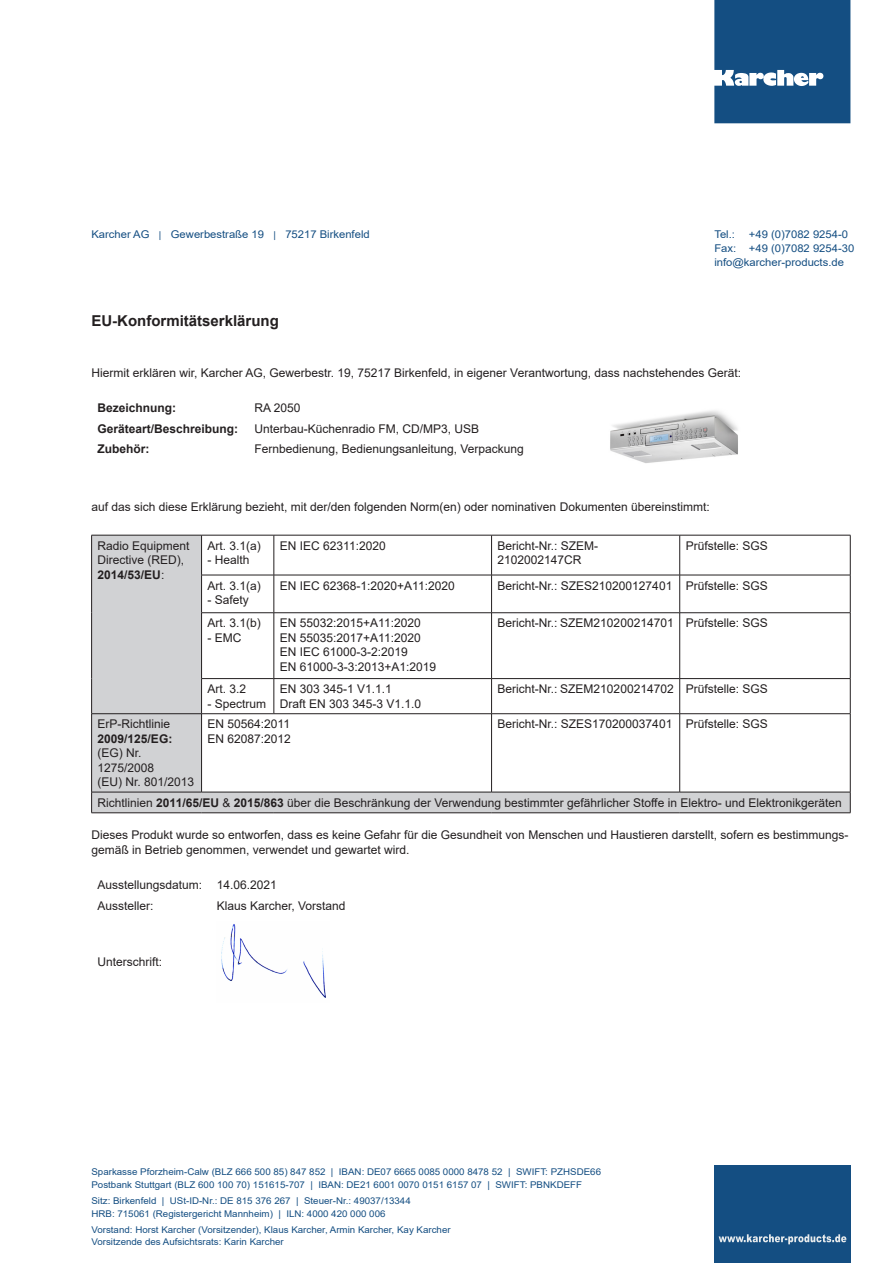
<style>
.page{position:relative;width:893px;height:1263px;background:#fff}
.page>*{position:absolute;margin:0;border:0;box-sizing:border-box;transform-origin:0 0}
.t1{font:700 15px "Arial";color:#231f20}
.t2{font:12px/14.4px "Arial";color:#231f20}
.t3{font:700 12px "Arial";color:#231f20}
.t4{font:10.65px "Arial";color:#144e82;scale:1.05 1}
.t5{font:9.3px "Arial";color:#144e82;scale:1.05 1}
.s1{font-size:9.3px}
.s2{font-weight:700}
</style>
<div class="page">
<svg style="left:714px;top:0;width:136px;height:123px;background:#265c8c"></svg>
<div style="left:714px;top:1165px;width:136px;height:98px;background:#144e82"></div>
<svg style="left:719px;top:1234px;width:127px;height:10px"></svg>
<img style="left:610px;top:410px;width:128px;height:53px">
<svg style="left:92px;top:536px;width:758px;height:276px"></svg>
<hr style="left:91px;top:535px;width:111px;height:1px;background:#231f20">
<hr style="left:91px;top:535px;width:1px;height:40px;background:#231f20">
<hr style="left:202px;top:535px;width:72px;height:1px;background:#231f20">
<hr style="left:201px;top:535px;width:1px;height:40px;background:#231f20">
<hr style="left:274px;top:535px;width:218px;height:1px;background:#231f20">
<hr style="left:274px;top:535px;width:1px;height:40px;background:#231f20">
<hr style="left:492px;top:535px;width:188px;height:1px;background:#231f20">
<hr style="left:491px;top:535px;width:1px;height:40px;background:#231f20">
<hr style="left:680px;top:535px;width:170px;height:1px;background:#231f20">
<hr style="left:679px;top:535px;width:1px;height:40px;background:#231f20">
<hr style="left:850px;top:535px;width:1px;height:40px;background:#231f20">
<hr style="left:91px;top:575px;width:1px;height:38px;background:#231f20">
<hr style="left:201px;top:575px;width:73px;height:1px;background:#231f20">
<hr style="left:201px;top:575px;width:1px;height:37px;background:#231f20">
<hr style="left:274px;top:575px;width:218px;height:1px;background:#231f20">
<hr style="left:274px;top:575px;width:1px;height:37px;background:#231f20">
<hr style="left:492px;top:575px;width:188px;height:1px;background:#231f20">
<hr style="left:491px;top:575px;width:1px;height:37px;background:#231f20">
<hr style="left:680px;top:575px;width:170px;height:1px;background:#231f20">
<hr style="left:679px;top:575px;width:1px;height:37px;background:#231f20">
<hr style="left:850px;top:575px;width:1px;height:37px;background:#231f20">
<hr style="left:91px;top:613px;width:1px;height:66px;background:#231f20">
<hr style="left:201px;top:612px;width:73px;height:1px;background:#231f20">
<hr style="left:201px;top:613px;width:1px;height:65px;background:#231f20">
<hr style="left:274px;top:612px;width:218px;height:1px;background:#231f20">
<hr style="left:274px;top:613px;width:1px;height:65px;background:#231f20">
<hr style="left:492px;top:612px;width:188px;height:1px;background:#231f20">
<hr style="left:491px;top:613px;width:1px;height:65px;background:#231f20">
<hr style="left:680px;top:612px;width:170px;height:1px;background:#231f20">
<hr style="left:679px;top:613px;width:1px;height:65px;background:#231f20">
<hr style="left:850px;top:613px;width:1px;height:65px;background:#231f20">
<hr style="left:91px;top:679px;width:1px;height:34px;background:#231f20">
<hr style="left:201px;top:678px;width:73px;height:1px;background:#231f20">
<hr style="left:201px;top:679px;width:1px;height:34px;background:#231f20">
<hr style="left:274px;top:678px;width:218px;height:1px;background:#231f20">
<hr style="left:274px;top:679px;width:1px;height:34px;background:#231f20">
<hr style="left:492px;top:678px;width:188px;height:1px;background:#231f20">
<hr style="left:491px;top:679px;width:1px;height:34px;background:#231f20">
<hr style="left:680px;top:678px;width:170px;height:1px;background:#231f20">
<hr style="left:679px;top:679px;width:1px;height:34px;background:#231f20">
<hr style="left:850px;top:679px;width:1px;height:34px;background:#231f20">
<hr style="left:91px;top:713px;width:111px;height:1px;background:#231f20">
<hr style="left:91px;top:714px;width:1px;height:78px;background:#231f20">
<hr style="left:202px;top:713px;width:72px;height:1px;background:#231f20">
<hr style="left:201px;top:714px;width:1px;height:78px;background:#231f20">
<hr style="left:274px;top:713px;width:218px;height:1px;background:#231f20">
<hr style="left:492px;top:713px;width:188px;height:1px;background:#231f20">
<hr style="left:491px;top:714px;width:1px;height:78px;background:#231f20">
<hr style="left:680px;top:713px;width:170px;height:1px;background:#231f20">
<hr style="left:679px;top:714px;width:1px;height:78px;background:#231f20">
<hr style="left:850px;top:714px;width:1px;height:78px;background:#231f20">
<hr style="left:91px;top:792px;width:111px;height:1px;background:#231f20">
<svg style="left:91px;top:792px;width:1px;height:20px"></svg>
<hr style="left:202px;top:792px;width:72px;height:1px;background:#231f20">
<hr style="left:274px;top:792px;width:218px;height:1px;background:#231f20">
<hr style="left:492px;top:792px;width:188px;height:1px;background:#231f20">
<hr style="left:680px;top:792px;width:170px;height:1px;background:#231f20">
<svg style="left:850px;top:792px;width:1px;height:21px"></svg>
<hr style="left:91px;top:812px;width:111px;height:1px;background:#231f20">
<hr style="left:202px;top:812px;width:72px;height:1px;background:#231f20">
<hr style="left:274px;top:812px;width:218px;height:1px;background:#231f20">
<hr style="left:492px;top:812px;width:188px;height:1px;background:#231f20">
<hr style="left:680px;top:812px;width:170px;height:1px;background:#231f20">
<img style="left:221px;top:924px;width:105px;height:74px">
<p class="t4" style="left:91px;top:227px;width:267px">Karcher AG <span class="s1">|</span> Gewerbestraße 19 <span class="s1">|</span> 75217 Birkenfeld</p>
<p class="t4" style="left:714px;top:227px;width:21px">Tel.:</p>
<p class="t4" style="left:749px;top:227px;width:96px">+49 (0)7082 9254-0</p>
<p class="t4" style="left:714px;top:241px;width:135px">Fax: +49 (0)7082 9254-30</p>
<p class="t4" style="left:714px;top:255px;width:125px">info@karcher-products.de</p>
<p class="t1" style="left:91px;top:311px;width:189px">EU-Konformitätserklärung</p>
<p class="t2" style="left:91px;top:365px;width:651px">Hiermit erklären wir, Karcher AG, Gewerbestr. 19, 75217 Birkenfeld, in eigener Verantwortung, dass nachstehendes Gerät:</p>
<p class="t3" style="left:97px;top:399px;width:80px">Bezeichnung:</p>
<p class="t2" style="left:254px;top:400px;width:48px">RA 2050</p>
<p class="t3" style="left:97px;top:420px;width:142px">Geräteart/Beschreibung:</p>
<p class="t2" style="left:254px;top:421px;width:226px">Unterbau-Küchenradio FM, CD/MP3, USB</p>
<p class="t3" style="left:97px;top:441px;width:53px">Zubehör:</p>
<p class="t2" style="left:254px;top:442px;width:271px">Fernbedienung, Bedienungsanleitung, Verpackung</p>
<p class="t2" style="left:91px;top:499px;width:620px">auf das sich diese Erklärung bezieht, mit der/den folgenden Norm(en) oder nominativen Dokumenten übereinstimmt:</p>
<p class="t2" style="left:98px;top:538px;width:94px">Radio Equipment<br>Directive (RED),<br><span class="s2">2014/53/EU</span>:</p>
<p class="t2" style="left:208px;top:538px;width:55px">Art. 3.1(a)</p>
<p class="t2" style="left:280px;top:538px;width:107px">EN IEC 62311:2020</p>
<p class="t2" style="left:498px;top:538px;width:102px">Bericht-Nr.: SZEM-<br>2102002147CR</p>
<p class="t2" style="left:686px;top:538px;width:84px">Prüfstelle: SGS</p>
<p class="t2" style="left:208px;top:553px;width:44px">- Health</p>
<p class="t2" style="left:98px;top:717px;width:76px">ErP-Richtlinie<br><span class="s2">2009/125/EG:</span></p>
<p class="t2" style="left:98px;top:746px;width:58px">(EG) Nr.<br>1275/2008</p>
<p class="t2" style="left:98px;top:774px;width:98px">(EU) Nr. 801/2013</p>
<p class="t2" style="left:208px;top:578px;width:55px">Art. 3.1(a)</p>
<p class="t2" style="left:208px;top:593px;width:43px">- Safety</p>
<p class="t2" style="left:280px;top:578px;width:176px">EN IEC 62368-1:2020+A11:2020</p>
<p class="t2" style="left:498px;top:578px;width:176px">Bericht-Nr.: SZES210200127401</p>
<p class="t2" style="left:686px;top:578px;width:84px">Prüfstelle: SGS</p>
<p class="t2" style="left:208px;top:616px;width:55px">Art. 3.1(b)</p>
<p class="t2" style="left:208px;top:630px;width:35px">- EMC</p>
<p class="t2" style="left:280px;top:616px;width:142px">EN 55032:2015+A11:2020</p>
<p class="t2" style="left:280px;top:630px;width:142px">EN 55035:2017+A11:2020</p>
<p class="t2" style="left:280px;top:645px;width:130px">EN IEC 61000-3-2:2019</p>
<p class="t2" style="left:280px;top:659px;width:158px">EN 61000-3-3:2013+A1:2019</p>
<p class="t2" style="left:498px;top:616px;width:178px">Bericht-Nr.: SZEM210200214701</p>
<p class="t2" style="left:686px;top:616px;width:84px">Prüfstelle: SGS</p>
<p class="t2" style="left:208px;top:682px;width:40px">Art. 3.2</p>
<p class="t2" style="left:208px;top:696px;width:60px">- Spectrum</p>
<p class="t2" style="left:280px;top:682px;width:114px">EN 303 345-1 V1.1.1</p>
<p class="t2" style="left:280px;top:696px;width:143px">Draft EN 303 345-3 V1.1.0</p>
<p class="t2" style="left:498px;top:682px;width:178px">Bericht-Nr.: SZEM210200214702</p>
<p class="t2" style="left:686px;top:682px;width:84px">Prüfstelle: SGS</p>
<p class="t2" style="left:208px;top:717px;width:84px">EN 50564:2011</p>
<p class="t2" style="left:208px;top:731px;width:85px">EN 62087:2012</p>
<p class="t2" style="left:498px;top:717px;width:176px">Bericht-Nr.: SZES170200037401</p>
<p class="t2" style="left:686px;top:717px;width:84px">Prüfstelle: SGS</p>
<p class="t2" style="left:98px;top:795px;width:746px">Richtlinien <span class="s2">2011/65/EU</span> &amp; <span class="s2">2015/863</span> über die Beschränkung der Verwendung bestimmter gefährlicher Stoffe in Elektro- und Elektronikgeräten</p>
<p class="t2" style="left:91px;top:828px;width:759px">Dieses Produkt wurde so entworfen, dass es keine Gefahr für die Gesundheit von Menschen und Haustieren darstellt, sofern es bestimmungs&shy;gemäß in Betrieb genommen, verwendet und gewartet wird.</p>
<p class="t2" style="left:97px;top:877px;width:106px">Ausstellungsdatum:</p>
<p class="t2" style="left:217px;top:877px;width:62px">14.06.2021</p>
<p class="t2" style="left:97px;top:898px;width:58px">Aussteller:</p>
<p class="t2" style="left:217px;top:898px;width:130px">Klaus Karcher, Vorstand</p>
<p class="t2" style="left:97px;top:955px;width:66px">Unterschrift:</p>
<p class="t5" style="left:91px;top:1166px;width:487px">Sparkasse Pforzheim-Calw (BLZ 666 500 85) 847 852 | IBAN: DE07 6665 0085 0000 8478 52 | SWIFT: PZHSDE66</p>
<p class="t5" style="left:91px;top:1178px;width:469px">Postbank Stuttgart (BLZ 600 100 70) 151615-707 | IBAN: DE21 6001 0070 0151 6157 07 | SWIFT: PBNKDEFF</p>
<p class="t5" style="left:91px;top:1194px;width:306px">Sitz: Birkenfeld | USt-ID-Nr.: DE 815 376 267 | Steuer-Nr.: 49037/13344</p>
<p class="t5" style="left:91px;top:1207px;width:282px">HRB: 715061 (Registergericht Mannheim) | ILN: 4000 420 000 006</p>
<p class="t5" style="left:91px;top:1223px;width:344px">Vorstand: Horst Karcher (Vorsitzender), Klaus Karcher, Armin Karcher, Kay Karcher</p>
<p class="t5" style="left:91px;top:1236px;width:185px">Vorsitzende des Aufsichtsrats: Karin Karcher</p>
</div>
